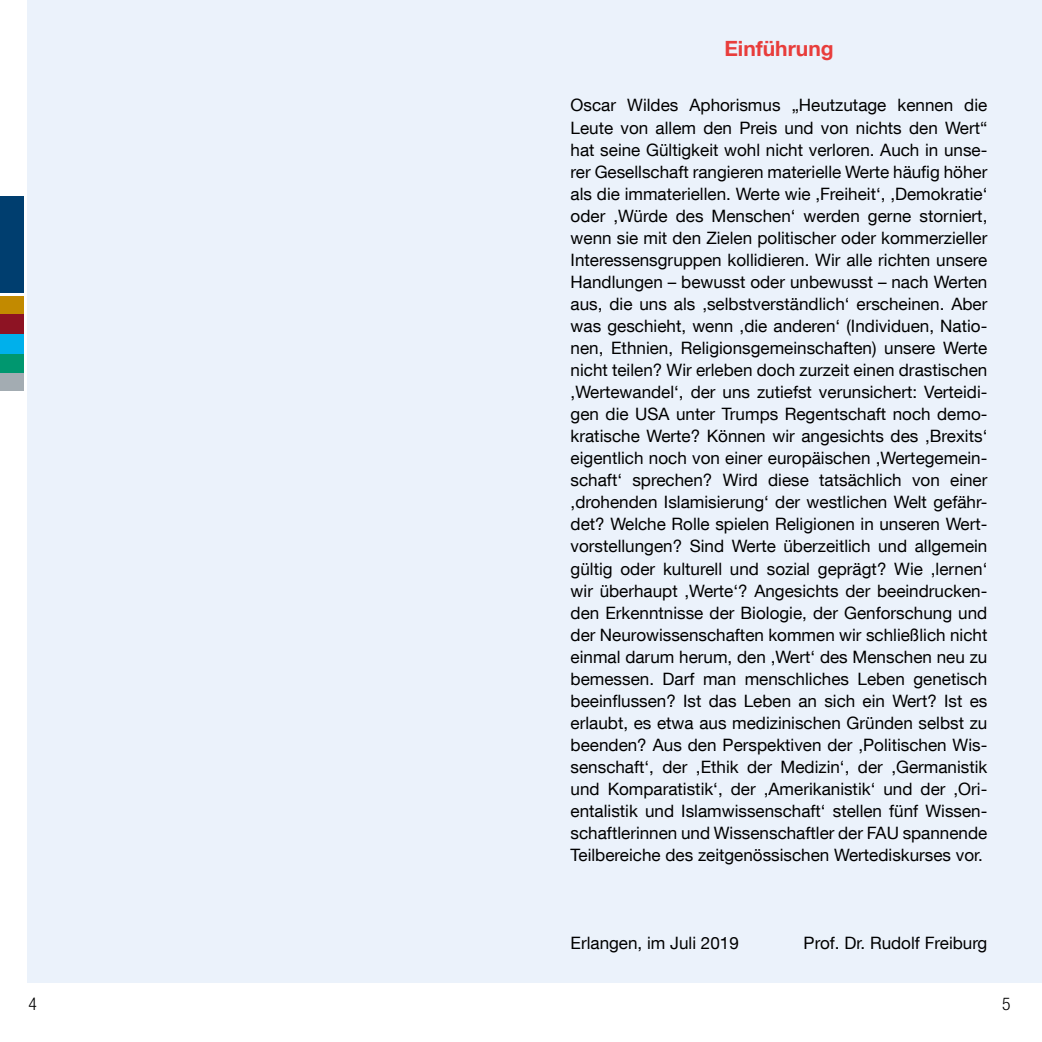
<style>
.page{position:relative;width:1042px;height:1042px;background:#fff}
.page>*{position:absolute;margin:0;border:0;box-sizing:border-box;transform-origin:0 0}
.t1{font:700 21px "Helvetica Neue LT Com";color:#e83d3b}
.t2{font:300 condensed 17.5px "Helvetica Neue LT Com";color:#000}
.t3{font:17.15px/22.1px "Helvetica Neue LT Com";color:#000;text-align:justify}
</style>
<div class="page">
<div style="left:28px;top:0;width:493px;height:982px;background:#ebf2fb"></div>
<div style="left:0;top:295px;width:24px;height:19px;background:#c28a00"></div>
<div style="left:0;top:196px;width:24px;height:99px;background:#003e6f"></div>
<div style="left:0;top:314px;width:24px;height:20px;background:#8d1323"></div>
<div style="left:0;top:334px;width:24px;height:20px;background:#00b0eb"></div>
<div style="left:0;top:354px;width:24px;height:19px;background:#00976f"></div>
<div style="left:0;top:373px;width:24px;height:20px;background:#a3acb2"></div>
<hr style="left:0;top:391px;width:26px;height:3px;background:#fff">
<hr style="left:0;top:293px;width:26px;height:3px;background:#fff">
<div style="left:521px;top:0;width:521px;height:982px;background:#ebf2fb"></div>
<p class="t1" style="left:724px;top:35px;width:111px">Einführung</p>
<p class="t3" style="left:570px;top:94px;width:418px">Oscar Wildes Aphorismus „Heutzutage kennen die Leute von allem den Preis und von nichts den Wert“ hat seine Gültigkeit wohl nicht verloren. Auch in unse&shy;rer Gesellschaft rangieren materielle Werte häufig höher als die immateriellen. Werte wie ‚Freiheit‘, ‚Demokratie‘ oder ‚Würde des Menschen‘ werden gerne storniert, wenn sie mit den Zielen politischer oder kommerzieller Interessensgruppen kollidieren. Wir alle richten unsere Handlungen – bewusst oder unbewusst – nach Werten aus, die uns als ‚selbstverständlich‘ erscheinen. Aber was geschieht, wenn ‚die anderen‘ (Individuen, Natio&shy;nen, Ethnien, Religionsgemeinschaften) unsere Werte nicht teilen? Wir erleben doch zurzeit einen drastischen ‚Wertewandel‘, der uns zutiefst verunsichert: Verteidi&shy;gen die USA unter Trumps Regentschaft noch demo&shy;kratische Werte? Können wir angesichts des ‚Brexits‘ eigentlich noch von einer europäischen ‚Wertegemein&shy;schaft‘ sprechen? Wird diese tatsächlich von einer ‚drohenden Islamisierung‘ der westlichen Welt gefähr&shy;det? Welche Rolle spielen Religionen in unseren Wert&shy;vorstellungen? Sind Werte überzeitlich und allgemein gültig oder kulturell und sozial geprägt? Wie ‚lernen‘ wir überhaupt ‚Werte‘? Angesichts der beeindrucken&shy;den Erkenntnisse der Biologie, der Genforschung und der Neurowissenschaften kommen wir schließlich nicht einmal darum herum, den ‚Wert‘ des Menschen neu zu bemessen. Darf man menschliches Leben genetisch beeinflussen? Ist das Leben an sich ein Wert? Ist es erlaubt, es etwa aus medizinischen Gründen selbst zu beenden? Aus den Perspektiven der ‚Politischen Wis&shy;senschaft‘, der ‚Ethik der Medizin‘, der ‚Germanistik und Komparatistik‘, der ‚Amerikanistik‘ und der ‚Ori&shy;entalistik und Islamwissenschaft‘ stellen fünf Wissen&shy;schaftlerinnen und Wissenschaftler der FAU spannende Teilbereiche des zeitgenössischen Wertediskurses vor.</p>
<p class="t3" style="left:570px;top:931px;width:170px">Erlangen, im Juli 2019</p>
<p class="t3" style="left:803px;top:931px;width:185px">Prof. Dr. Rudolf Freiburg</p>
<p class="t2" style="left:29px;top:993px;width:10px">4</p>
<p class="t2" style="left:1002px;top:993px;width:10px">5</p>
</div>
